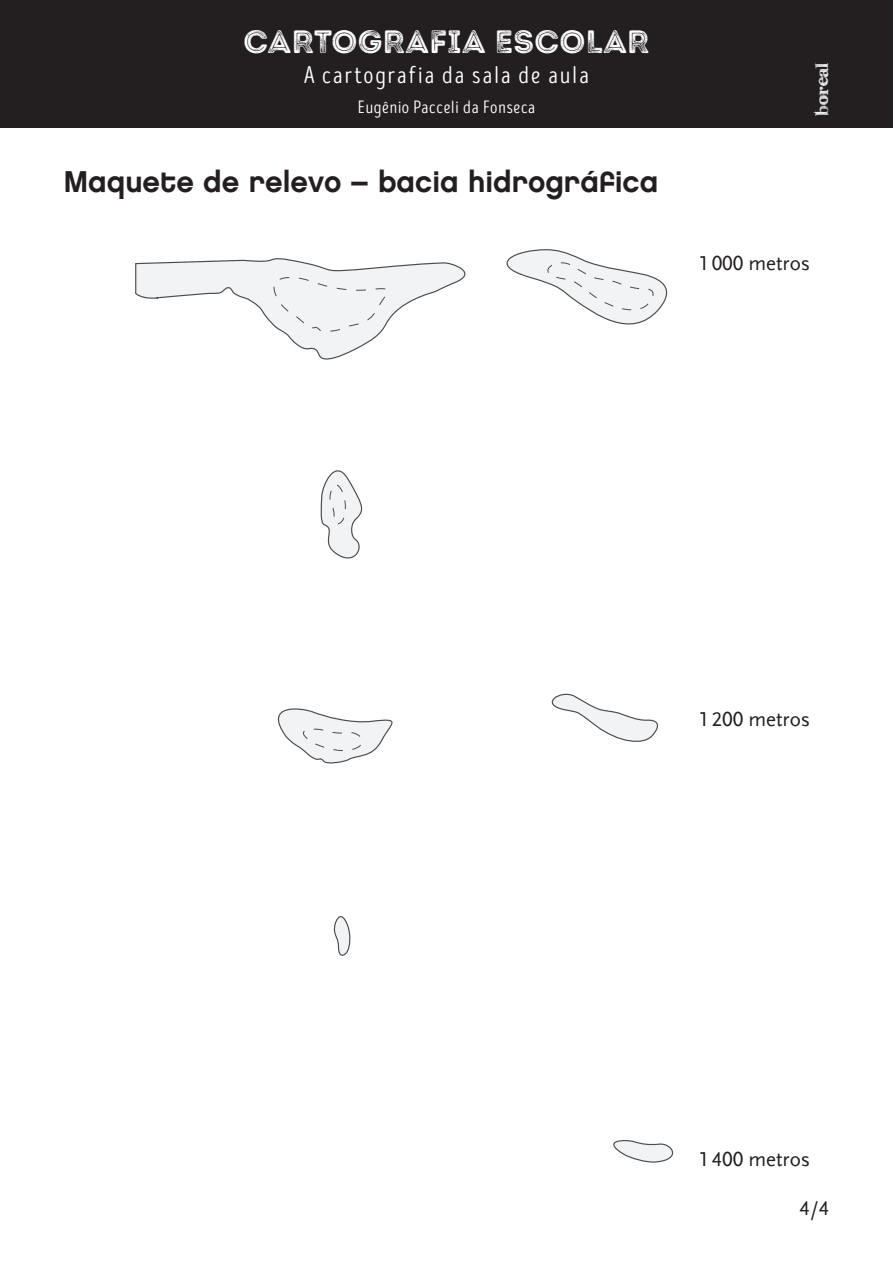
<style>
.page{position:relative;width:893px;height:1263px;background:#fff}
.page>*{position:absolute;margin:0;border:0;box-sizing:border-box;transform-origin:0 0}
.t1{font:32.25px "Intro Rust G Base 2 Line";letter-spacing:.01em;color:#fff}
._00_peso_1{font:30px "Chalet New York Nineteen Eighty";color:#231f20}
.t2{font:24.3px "Intro Head R Base";letter-spacing:.09em;color:#fff}
.t3{font:22.8px "karabin E.";color:#fff}
._01_fig_legenda{font:21px "Scala Sans Regular LF";color:#231f20}
.t4{font:17.7px "Intro Head R Base";letter-spacing:.04em;color:#fff}
</style>
<div class="page">
<div style="left:0;top:0;width:893px;height:128px;background:#231f20"></div>
<svg style="left:135px;top:249px;width:533px;height:111px"></svg>
<svg style="left:320px;top:470px;width:43px;height:89px"></svg>
<svg style="left:551px;top:693px;width:107px;height:49px"></svg>
<svg style="left:333px;top:916px;width:18px;height:40px"></svg>
<svg style="left:277px;top:708px;width:116px;height:56px"></svg>
<svg style="left:613px;top:1140px;width:61px;height:23px"></svg>
<p class="t1" style="left:243px;top:22px;width:408px">CARTOGRAFIA ESCOLAR</p>
<p class="t2" style="left:304px;top:61px;width:286px">A cartografia da sala de aula</p>
<p class="t4" style="left:358px;top:97px;width:179px">Eugênio Pacceli da Fonseca</p>
<p class="_00_peso_1" style="left:64px;top:164px;width:596px">Maquete de relevo – bacia hidrográfica</p>
<p class="t3" style="left:809px;top:115px;width:55px;rotate:-90deg">Boreal</p>
<p class="_01_fig_legenda" style="left:699px;top:252px;width:113px">1 000 metros</p>
<p class="_01_fig_legenda" style="left:699px;top:708px;width:113px">1 200 metros</p>
<p class="_01_fig_legenda" style="left:699px;top:1148px;width:113px">1 400 metros</p>
<p class="_01_fig_legenda" style="left:800px;top:1196px;width:31px">4/4</p>
</div>
